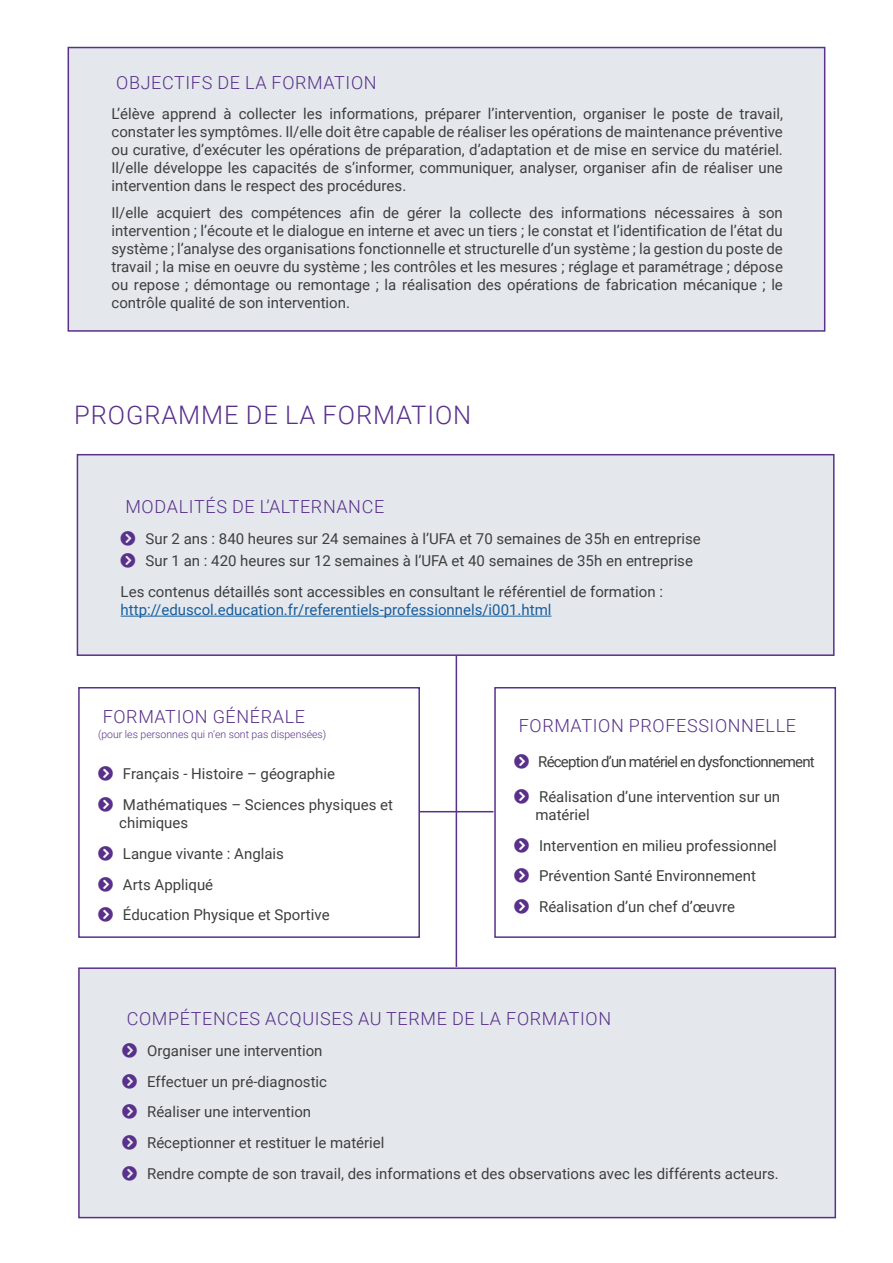
<style>
.page{position:relative;width:893px;height:1263px;background:#fff}
.page>*{position:absolute;margin:0;border:0;box-sizing:border-box;transform-origin:0 0}
.t1{font:300 25.5px "Roboto";letter-spacing:.035em;color:#59308a}
.t2{font:300 18px "Roboto";letter-spacing:.035em;color:#59308a}
.t3{font:15px/18px "Roboto";color:#3e3e3f}
.t4{font:15px "Roboto";color:#175d9e}
.t5{font:15px "Roboto";letter-spacing:-.05em;color:#3e3e3f}
.t6{font:300 10.5px "Roboto";color:#59308a}
</style>
<div class="page">
<div style="left:68px;top:47px;width:757px;height:285px;background:#e4e8ec;border:2px solid #59308a"></div>
<div style="left:78px;top:687px;width:342px;height:251px;background:#fff;border:2px solid #59308a"></div>
<div style="left:494px;top:687px;width:342px;height:251px;background:#fff;border:2px solid #59308a"></div>
<hr style="left:419px;top:811px;width:74px;height:1px;background:#59308a">
<hr style="left:456px;top:625px;width:1px;height:342px;background:#59308a">
<div style="left:78px;top:967px;width:758px;height:251px;background:#e4e8ec;border:2px solid #59308a"></div>
<div style="left:77px;top:454px;width:757px;height:202px;background:#e4e8ec;border:2px solid #59308a"></div>
<hr style="left:121px;top:616px;width:430px;height:1px;background:#175d9e">
<p class="t2" style="left:116px;top:70px;width:262px">OBJECTIFS DE LA FORMATION</p>
<p class="t3" style="left:112px;top:105px;width:673px;text-align:justify">L’élève apprend à collecter les informations, préparer l’intervention, organiser le poste de travail, constater les symptômes. Il/elle doit être capable de réaliser les opérations de maintenance préventive ou curative, d’exécuter les opérations de préparation, d’adaptation et de mise en service du matériel.<br>Il/elle développe les capacités de s’informer, communiquer, analyser, organiser afin de réaliser une intervention dans le respect des procédures.</p>
<p class="t3" style="left:112px;top:203px;width:673px;text-align:justify">Il/elle acquiert des compétences afin de gérer la collecte des informations nécessaires à son intervention ; l’écoute et le dialogue en interne et avec un tiers ; le constat et l’identification de l’état du système ; l’analyse des organisations fonctionnelle et structurelle d’un système ; la gestion du poste de travail ; la mise en oeuvre du système ; les contrôles et les mesures ; réglage et paramétrage ; dépose ou repose ; démontage ou remontage ; la réalisation des opérations de fabrication mécanique ; le contrôle qualité de son intervention.</p>
<h1 class="t1" style="left:74px;top:397px;width:399px">PROGRAMME DE LA FORMATION</h1>
<p class="t2" style="left:125px;top:494px;width:260px">MODALITÉS DE L’ALTERNANCE</p>
<p class="t3" style="left:146px;top:527px;width:557px;line-height:22.2px">Sur 2 ans : 840 heures sur 24 semaines à l’UFA et 70 semaines de 35h en entreprise<br>Sur 1 an : 420 heures sur 12 semaines à l’UFA et 40 semaines de 35h en entreprise</p>
<p class="t3" style="left:121px;top:582px;width:544px">Les contenus détaillés sont accessibles en consultant le référentiel de formation :</p>
<p class="t4" style="left:121px;top:599px;width:432px">http://eduscol.education.fr/referentiels-professionnels/i001.html</p>
<p class="t2" style="left:103px;top:704px;width:204px">FORMATION GÉNÉRALE</p>
<p class="t6" style="left:98px;top:727px;width:230px">(pour les personnes qui n’en sont pas dispensées)</p>
<p class="t3" style="left:123px;top:758px;width:272px;line-height:30.8px">Français - Histoire – géographie<br>Mathématiques – Sciences physiques et</p>
<p class="t3" style="left:119px;top:807px;width:212px;line-height:30.8px">chimiques<br>Langue vivante : Anglais<br>Arts Appliqué<br>Éducation Physique et Sportive</p>
<p class="t2" style="left:519px;top:713px;width:279px">FORMATION PROFESSIONNELLE</p>
<p class="t5" style="left:538px;top:751px;width:278px">Réception d’un matériel en dysfonctionnement</p>
<p class="t3" style="left:535px;top:787px;width:246px">Réalisation d’une intervention sur un matériel</p>
<p class="t3" style="left:539px;top:829px;width:239px;line-height:30.8px">Intervention en milieu professionnel<br>Prévention Santé Environnement<br>Réalisation d’un chef d’œuvre</p>
<p class="t2" style="left:127px;top:1006px;width:486px">COMPÉTENCES ACQUISES AU TERME DE LA FORMATION</p>
<p class="t3" style="left:147px;top:1034px;width:633px;line-height:30.8px">Organiser une intervention<br>Effectuer un pré-diagnostic<br>Réaliser une intervention<br>Réceptionner et restituer le matériel<br>Rendre compte de son travail, des informations et des observations avec les différents acteurs.</p>
</div>
